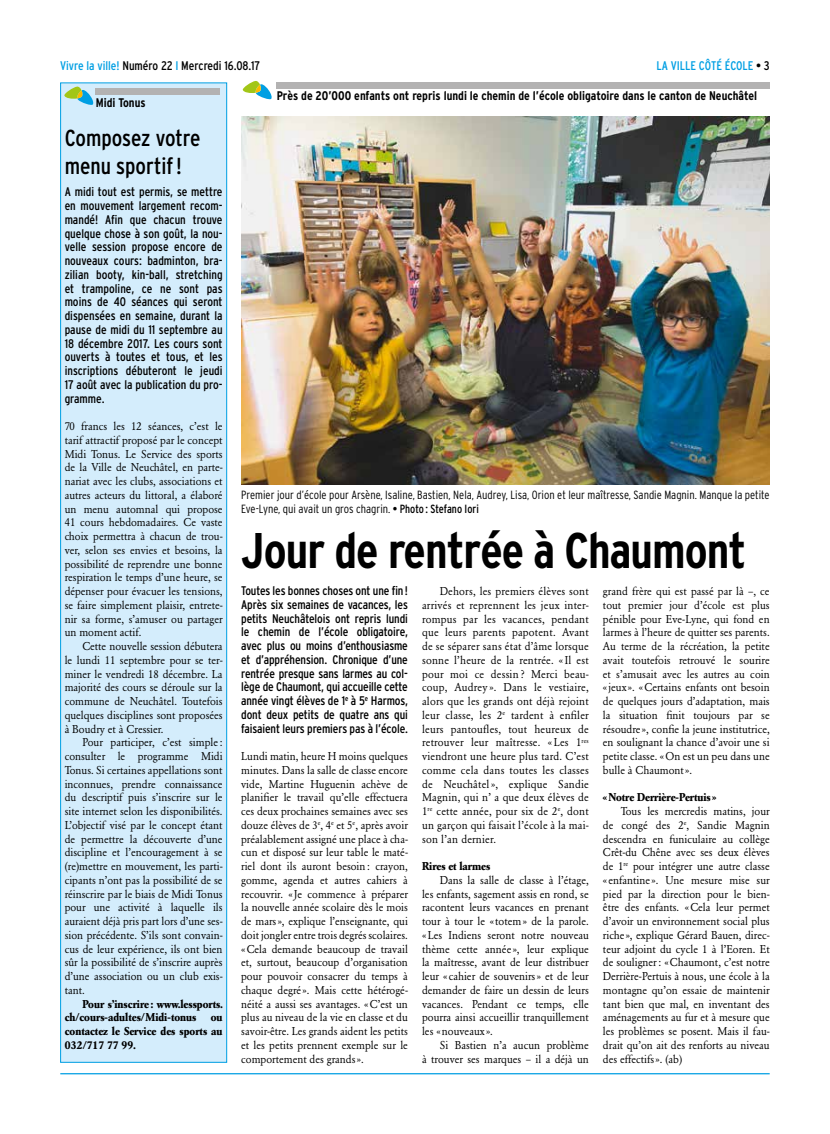
<style>
.page{position:relative;width:830px;height:1134px;background:#fff}
.page>*{position:absolute;margin:0;border:0;box-sizing:border-box;transform-origin:0 0}
.t1{font:700 condensed 50px "Interstate";letter-spacing:-.02em;color:#000}
.t2{font:condensed 23.12px/27.5px "Interstate";color:#000}
.t3{font:condensed 12.5px/13.8px "Interstate";letter-spacing:-.005em;color:#000;text-align:justify}
.t4{font:700 condensed 12.5px "Interstate";color:#000}
.t5{font:condensed 12.5px "Interstate";color:#009fe3}
.t6{font:300 condensed 11.88px/13.8px "Interstate";color:#000}
.t7{font:11.25px/13.8px "Garamond BE";color:#000;text-align:justify;scale:.95 1}
.t8{font:700 11.25px/13.8px "Garamond BE";color:#000;scale:.95 1}
.s1{color:#009fe3}
.s2{color:#000}
.s3{font-weight:400}
</style>
<div class="page">
<hr style="left:60px;top:1073px;width:709px;height:1px;background:#009fe3">
<div style="left:61px;top:83px;width:165px;height:979px;background:#d4edfc"></div>
<div style="left:60px;top:83px;width:167px;height:979px;border:1px solid #009fe3"></div>
<div style="left:96px;top:89px;width:124px;height:6px;background:#b3b2b2"></div>
<svg style="left:64px;top:87px;width:29px;height:18px"></svg>
<div style="left:276px;top:83px;width:493px;height:6px;background:#b3b2b2"></div>
<svg style="left:243px;top:81px;width:28px;height:18px"></svg>
<img style="left:241px;top:117px;width:528px;height:368px">
<p class="t3" style="left:60px;top:59px;width:201px"><span class="s1">Vivre la ville!</span> Numéro 22 <span class="s1">I</span> Mercredi 16.08.17</p>
<p class="t5" style="left:656px;top:59px;width:114px">LA VILLE CÔTÉ ÉCOLE <span class="s2">• 3</span></p>
<p class="t4" style="left:96px;top:96px;width:51px">Midi Tonus</p>
<h2 class="t2" style="left:65px;top:124px;width:137px">Composez votre menu sportif!</h2>
<p class="t3" style="left:65px;top:185px;width:159px">A midi tout est permis, se mettre en mouvement largement recom&shy;mandé! Afin que chacun trouve quelque chose à son goût, la nou&shy;velle session propose encore de nouveaux cours: badminton, bra&shy;zilian booty, kin-ball, stretching et trampoline, ce ne sont pas moins de 40 séances qui seront dispensées en semaine, durant la pause de midi du 11 septembre au 18 décembre 2017. Les cours sont ouverts à toutes et tous, et les inscriptions débuteront le jeudi 17 août avec la publication du pro&shy;gramme.</p>
<p class="t7" style="left:65px;top:419px;width:168px">70 francs les 12 séances, c’est le tarif attractif proposé par le concept Midi Tonus. Le Service des sports de la Ville de Neuchâtel, en parte&shy;nariat avec les clubs, associations et autres acteurs du littoral, a élaboré un menu automnal qui propose 41 cours hebdomadaires. Ce vaste choix permettra à chacun de trou&shy;ver, selon ses envies et besoins, la possibilité de reprendre une bonne respiration le temps d’une heure, se dépenser pour évacuer les tensions, se faire simplement plaisir, entrete&shy;nir sa forme, s’amuser ou partager un moment actif.</p>
<p class="t7" style="left:65px;top:639px;width:168px;text-indent:18px">Cette nouvelle session débutera le lundi 11 septembre pour se ter&shy;miner le vendredi 18 décembre. La majorité des cours se déroule sur la commune de Neuchâtel. Toutefois quelques disciplines sont proposées à Boudry et à Cressier.</p>
<p class="t7" style="left:65px;top:736px;width:168px;text-indent:18px">Pour participer, c’est simple : consulter le programme Midi Tonus. Si certaines appellations sont inconnues, prendre connaissance du descriptif puis s’inscrire sur le site internet selon les disponibilités.<br>L’objectif visé par le concept étant de permettre la découverte d’une discipline et l’encouragement à se (re)mettre en mouvement, les parti&shy;cipants n’ont pas la possibilité de se réinscrire par le biais de Midi Tonus pour une activité à laquelle ils auraient déjà pris part lors d’une ses&shy;sion précédente. S’ils sont convain&shy;cus de leur expérience, ils ont bien sûr la possibilité de s’inscrire auprès d’une association ou un club exis&shy;tant.</p>
<p class="t8" style="left:65px;top:997px;width:168px;text-indent:18px">Pour s’inscrire : www.lessports. ch/cours-adultes/Midi-tonus</p>
<p class="t8" style="left:65px;top:1011px;width:168px;text-align:justify;text-indent:146px">ou contactez le Service des sports au 032/717 77 99.</p>
<p class="t4" style="left:276px;top:89px;width:482px">Près de 20’000 enfants ont repris lundi le chemin de l’école obligatoire dans le canton de Neuchâtel</p>
<p class="t6" style="left:241px;top:488px;width:529px">Premier jour d’école pour Arsène, Isaline, Bastien, Nela, Audrey, Lisa, Orion et leur maîtresse, Sandie Magnin. Manque la petite<br>Eve-Lyne, qui avait un gros chagrin. <span class="s3">• Photo : Stefano Iori</span></p>
<h1 class="t1" style="left:241px;top:522px;width:506px">Jour de rentrée à Chaumont</h1>
<p class="t3" style="left:241px;top:584px;width:168px">Toutes les bonnes choses ont une fin!<br>Après six semaines de vacances, les petits Neuchâtelois ont repris lundi le chemin de l’école obligatoire, avec plus ou moins d’enthousiasme et d’appréhension. Chronique d’une rentrée presque sans larmes au col&shy;lège de Chaumont, qui accueille cette année vingt élèves de 1<sup>e</sup> à 5<sup>e</sup> Harmos, dont deux petits de quatre ans qui faisaient leurs premiers pas à l’école.</p>
<p class="t7" style="left:241px;top:749px;width:177px">Lundi matin, heure H moins quelques minutes. Dans la salle de classe encore vide, Martine Huguenin achève de planifier le travail qu’elle effectuera ces deux prochaines semaines avec ses douze élèves de 3<sup>e</sup>, 4<sup>e</sup> et 5<sup>e</sup>, après avoir préalablement assigné une place à cha&shy;cun et disposé sur leur table le maté&shy;riel dont ils auront besoin: crayon, gomme, agenda et autres cahiers à recouvrir. «Je commence à préparer la nouvelle année scolaire dès le mois de mars», explique l’enseignante, qui doit jongler entre trois degrés scolaires. «Cela demande beaucoup de travail et, surtout, beaucoup d’organisation pour pouvoir consacrer du temps à chaque degré ». Mais cette hétérogé&shy;néité a aussi ses avantages. «C’est un plus au niveau de la vie en classe et du savoir-être. Les grands aident les petits et les petits prennent exemple sur le comportement des grands».</p>
<p class="t7" style="left:602px;top:584px;width:177px">grand frère qui est passé par là –, ce tout premier jour d’école est plus pénible pour Eve-Lyne, qui fond en larmes à l’heure de quitter ses parents.<br>Au terme de la récréation, la petite avait toutefois retrouvé le sourire et s’amusait avec les autres au coin «jeux ». «Certains enfants ont besoin de quelques jours d’adaptation, mais la situation finit toujours par se résoudre », confie la jeune institutrice, en soulignant la chance d’avoir une si petite classe. «On est un peu dans une bulle à Chaumont».</p>
<p class="t8" style="left:602px;top:790px;width:121px">«Notre Derrière-Pertuis»</p>
<p class="t7" style="left:602px;top:804px;width:177px;text-indent:18px">Tous les mercredis matins, jour de congé des 2<sup>e</sup>, Sandie Magnin descendra en funiculaire au collège Crêt-du Chêne avec ses deux élèves de 1<sup>re</sup> pour intégrer une autre classe « enfantine ». Une mesure mise sur pied par la direction pour le bien&shy;être des enfants. «Cela leur permet d’avoir un environnement social plus riche », explique Gérard Bauen, direc&shy;teur adjoint du cycle 1 à l’Eoren. Et de souligner: «Chaumont, c’est notre Derrière-Pertuis à nous, une école à la montagne qu’on essaie de maintenir tant bien que mal, en inventant des aménagements au fur et à mesure que les problèmes se posent. Mais il fau&shy;drait qu’on ait des renforts au niveau des effectifs». (ab)</p>
<p class="t7" style="left:422px;top:584px;width:177px;text-indent:18px">Dehors, les premiers élèves sont arrivés et reprennent les jeux inter&shy;rompus par les vacances, pendant que leurs parents papotent. Avant de se séparer sans état d’âme lorsque sonne l’heure de la rentrée. «Il est pour moi ce dessin ? Merci beau&shy;coup, Audrey ». Dans le vestiaire, alors que les grands ont déjà rejoint leur classe, les 2<sup>e</sup> tardent à enfiler leurs pantoufles, tout heureux de retrouver leur maîtresse. « Les 1<sup>res </sup>viendront une heure plus tard. C’est comme cela dans toutes les classes de Neuchâtel», explique Sandie Magnin, qui n’ a que deux élèves de 1<sup>re</sup> cette année, pour six de 2<sup>e</sup>, dont un garçon qui faisait l’école à la mai&shy;son l’an dernier.</p>
<p class="t8" style="left:422px;top:859px;width:73px">Rires et larmes</p>
<p class="t7" style="left:422px;top:873px;width:177px;text-indent:18px">Dans la salle de classe à l’étage, les enfants, sagement assis en rond, se racontent leurs vacances en prenant tour à tour le «totem» de la parole. «Les Indiens seront notre nouveau thème cette année », leur explique la maîtresse, avant de leur distribuer leur « cahier de souvenirs» et de leur demander de faire un dessin de leurs vacances. Pendant ce temps, elle pourra ainsi accueillir tranquillement les «nouveaux ».</p>
<p class="t7" style="left:422px;top:1038px;width:177px;text-align:right">Si Bastien n’a aucun problème<br>à trouver ses marques – il a déjà un</p>
</div>
